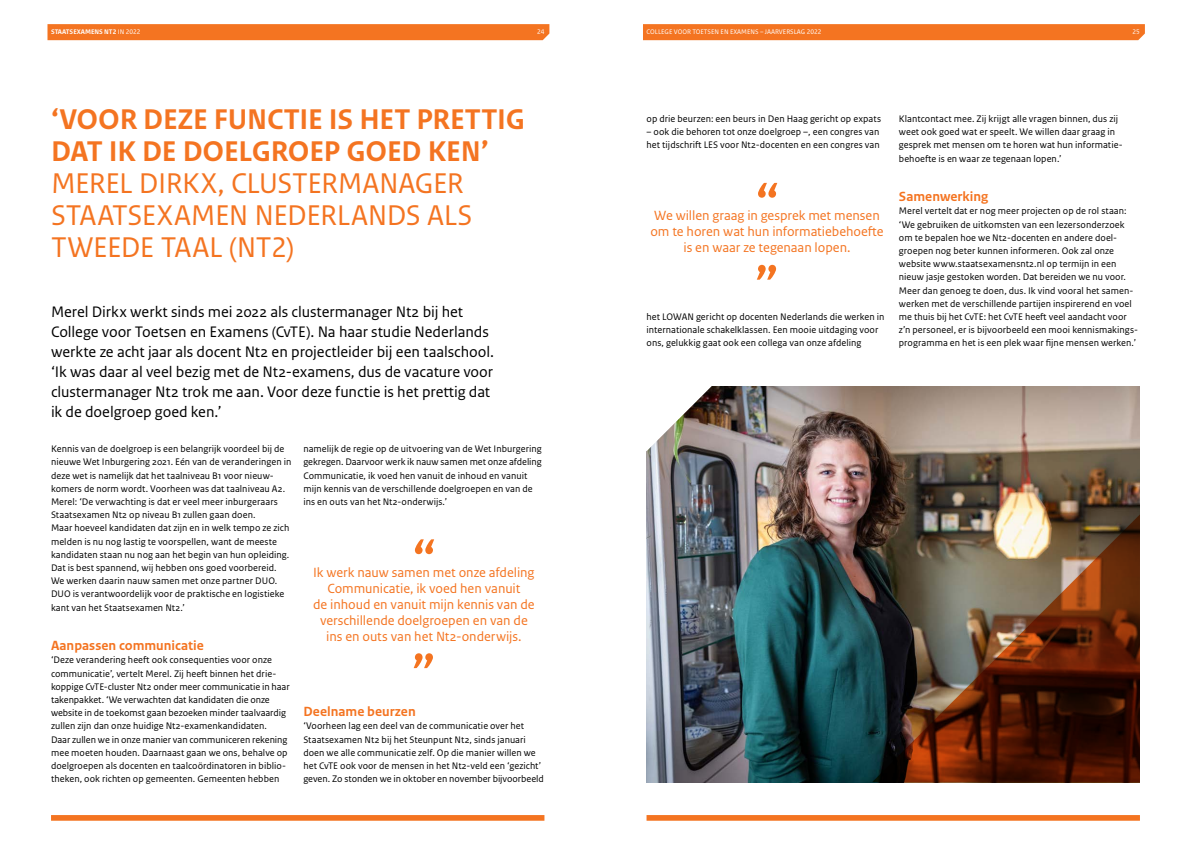
<style>
.page{position:relative;width:1191px;height:842px;background:#fff}
.page>*{position:absolute;margin:0;border:0;box-sizing:border-box;transform-origin:0 0}
.NB_plat{font:65px "Rijksoverheid Sans Text";color:#f47421}
._2021_interview-kopb{font:30px/32px "Rijksoverheid Sans Text";letter-spacing:-.015em;color:#f47421}
._2021_interview-intr{font:16px/20px "Rijksoverheid Sans Text";letter-spacing:-.005em;color:#000}
._2020_nieuwsbrief_qu{font:14px/16px "Rijksoverheid Sans Text";letter-spacing:-.005em;color:#f47421;text-align:center}
._2021_interview-plat{font:700 14px "Rijksoverheid Sans Text";color:#f47421}
._2021_interview-plat-2{font:10px/13.2px "Rijksoverheid Sans Text";letter-spacing:.005em;color:#000}
.t1{font:7px "Rijksoverheid Sans Text";color:#fff}
.t2{font:700 7px "Rijksoverheid Sans Text";color:#fff}
.s1{font-weight:700}
</style>
<div class="page">
<svg style="left:51px;top:815px;width:493px;height:6px"></svg>
<svg style="left:646px;top:815px;width:494px;height:6px"></svg>
<div style="left:643px;top:24px;width:501px;height:16px;background:#f47421"></div>
<div style="left:47px;top:24px;width:502px;height:16px;background:#f47421"></div>
<img style="left:646px;top:386px;width:494px;height:396px">
<img style="left:872px;top:514px;width:268px;height:268px">
<svg style="left:646px;top:386px;width:65px;height:65px"></svg>
<p class="t2" style="left:51px;top:28px;width:5px">staatse</p>
<p class="t2" style="left:77px;top:28px;width:10px">xamens</p>
<p class="t1" style="left:104px;top:28px;width:38px"><span class="s1">NT2</span> IN 2022</p>
<p class="t1" style="left:537px;top:28px;width:9px">24</p>
<p class="t1" style="left:646px;top:28px;width:177px">COLLEGE VOOR TOETSEN EN EXAMENS – JAARVERSLAG 2022</p>
<p class="t1" style="left:1132px;top:28px;width:9px">25</p>
<p class="_2021_interview-kopb" style="left:51px;top:104px;width:475px"><span class="s1">‘VOOR DEZE FUNCTIE IS HET PRETTIG<br>DAT IK DE DOELGROEP GOED KEN’<br></span>MEREL DIRKX, CLUSTERMANAGER<br>STAATSEXAMEN NEDERLANDS ALS<br>TWEEDE TAAL (NT2)</p>
<p class="_2021_interview-intr" style="left:51px;top:302px;width:444px">Merel Dirkx werkt sinds mei 2022 als clustermanager Nt2 bij het College voor Toetsen en Examens (CvTE). Na haar studie Nederlands werkte ze acht jaar als docent Nt2 en projectleider bij een taalschool. ‘Ik was daar al veel bezig met de Nt2-examens, dus de vacature voor clustermanager Nt2 trok me aan. Voor deze functie is het prettig dat ik de doelgroep goed ken.’</p>
<p class="_2021_interview-plat-2" style="left:51px;top:442px;width:242px">Kennis van de doelgroep is een belangrijk voordeel bij de nieuwe Wet Inburgering 2021. Eén van de veranderingen in deze wet is namelijk dat het taalniveau B1 voor nieuw&shy;komers de norm wordt. Voorheen was dat taalniveau A2.<br>Merel: ‘De verwachting is dat er veel meer inburgeraars Staatsexamen Nt2 op niveau B1 zullen gaan doen.<br>Maar hoeveel kandidaten dat zijn en in welk tempo ze zich melden is nu nog lastig te voorspellen, want de meeste kandidaten staan nu nog aan het begin van hun opleiding.<br>Dat is best spannend, wij hebben ons goed voorbereid.<br>We werken daarin nauw samen met onze partner DUO.<br>DUO is verantwoordelijk voor de praktische en logistieke kant van het Staatsexamen Nt2.’</p>
<p class="_2021_interview-plat" style="left:51px;top:638px;width:154px">Aanpassen communicatie</p>
<p class="_2021_interview-plat-2" style="left:51px;top:654px;width:240px">‘Deze verandering heeft ook consequenties voor onze communicatie’, vertelt Merel. Zij heeft binnen het drie&shy;koppige CvTE-cluster Nt2 onder meer communicatie in haar takenpakket. ‘We verwachten dat kandidaten die onze website in de toekomst gaan bezoeken minder taalvaardig zullen zijn dan onze huidige Nt2-examenkandidaten.<br>Daar zullen we in onze manier van communiceren rekening mee moeten houden. Daarnaast gaan we ons, behalve op doelgroepen als docenten en taalcoördinatoren in biblio&shy;theken, ook richten op gemeenten. Gemeenten hebben</p>
<p class="_2021_interview-plat-2" style="left:303px;top:442px;width:240px">namelijk de regie op de uitvoering van de Wet Inburgering gekregen. Daarvoor werk ik nauw samen met onze afdeling Communicatie, ik voed hen vanuit de inhoud en vanuit mijn kennis van de verschillende doelgroepen en van de ins en outs van het Nt2-onderwijs.’</p>
<p class="NB_plat" style="left:411px;top:526px;width:28px">“</p>
<p class="_2020_nieuwsbrief_qu" style="left:313px;top:564px;width:223px">Ik werk nauw samen met onze afdeling<br>Communicatie, ik voed hen vanuit</p>
<p class="_2020_nieuwsbrief_qu" style="left:313px;top:596px;width:223px">de inhoud en vanuit mijn kennis van de verschillende doelgroepen en van de ins en outs van het Nt2-onderwijs.</p>
<p class="NB_plat" style="left:411px;top:640px;width:28px">”</p>
<p class="_2021_interview-plat" style="left:303px;top:704px;width:114px">Deelname beurzen</p>
<p class="_2021_interview-plat-2" style="left:303px;top:720px;width:242px">‘Voorheen lag een deel van de communicatie over het Staatsexamen Nt2 bij het Steunpunt Nt2, sinds januari doen we alle communicatie zelf. Op die manier willen we het CvTE ook voor de mensen in het Nt2-veld een ‘gezicht’ geven. Zo stonden we in oktober en november bijvoorbeeld</p>
<p class="_2021_interview-plat-2" style="left:646px;top:112px;width:236px">op drie beurzen: een beurs in Den Haag gericht op expats</p>
<p class="_2021_interview-plat-2" style="left:646px;top:126px;width:235px">– ook die behoren tot onze doelgroep –, een congres van het tijdschrift LES voor Nt2-docenten en een congres van</p>
<p class="NB_plat" style="left:754px;top:170px;width:28px">“</p>
<p class="_2020_nieuwsbrief_qu" style="left:654px;top:208px;width:227px">We willen graag in gesprek met mensen</p>
<p class="_2020_nieuwsbrief_qu" style="left:650px;top:224px;width:235px">om te horen wat hun informatiebehoefte</p>
<p class="_2020_nieuwsbrief_qu" style="left:683px;top:240px;width:168px">is en waar ze tegenaan lopen.</p>
<p class="NB_plat" style="left:754px;top:252px;width:28px">”</p>
<p class="_2021_interview-plat-2" style="left:646px;top:310px;width:239px">het LOWAN gericht op docenten Nederlands die werken in</p>
<p class="_2021_interview-plat-2" style="left:646px;top:324px;width:233px">internationale schakelklassen. Een mooie uitdaging voor ons, gelukkig gaat ook een collega van onze afdeling</p>
<p class="_2021_interview-plat-2" style="left:899px;top:112px;width:224px">Klantcontact mee. Zij krijgt alle vragen binnen, dus zij weet ook goed wat er speelt. We willen daar graag in gesprek met mensen om te horen wat hun informatie&shy;behoefte is en waar ze tegenaan lopen.’</p>
<p class="_2021_interview-plat" style="left:899px;top:189px;width:91px">Samenwerking</p>
<p class="_2021_interview-plat-2" style="left:899px;top:205px;width:240px">Merel vertelt dat er nog meer projecten op de rol staan: ‘We gebruiken de uitkomsten van een lezersonderzoek om te bepalen hoe we Nt2-docenten en andere doel&shy;groepen nog beter kunnen informeren. Ook zal onze website www.staatsexamensnt2.nl op termijn in een nieuw jasje gestoken worden. Dat bereiden we nu voor.<br>Meer dan genoeg te doen, dus. Ik vind vooral het samen&shy;werken met de verschillende partijen inspirerend en voel me thuis bij het CvTE: het CvTE heeft veel aandacht voor z’n personeel, er is bijvoorbeeld een mooi kennismakings&shy;programma en het is een plek waar fijne mensen werken.’</p>
</div>
